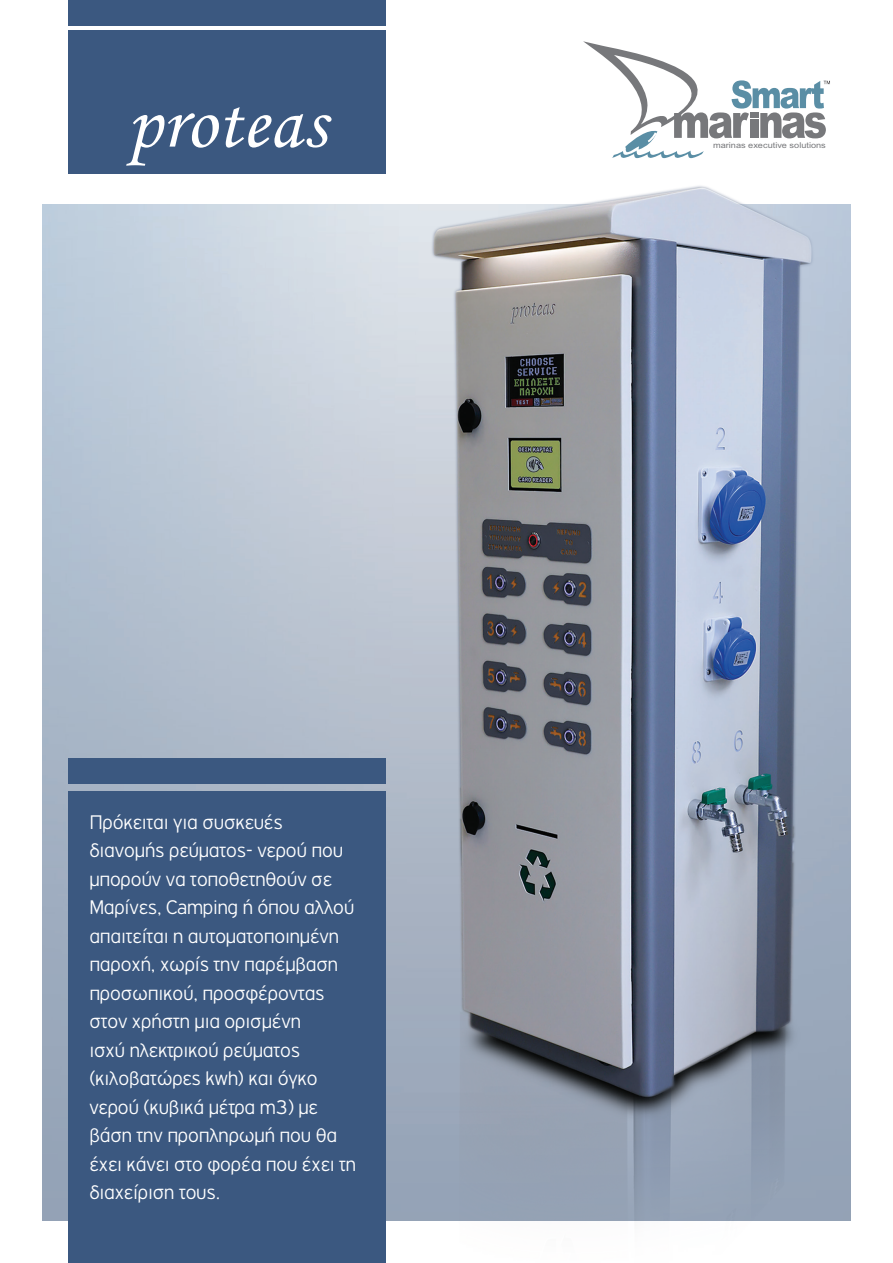
<style>
.page{position:relative;width:893px;height:1263px;background:#fff}
.page>*{position:absolute;margin:0;border:0;box-sizing:border-box;transform-origin:0 0}
.t1{font:76.5px "Monotype Corsiva";letter-spacing:.01em;color:#fff}
.t2{font:300 21px/28.5px "PF Highway Gothic";letter-spacing:-.01em;color:#fff}
.t3{font:8.1px "Arial";color:#77787b;scale:1.14 1}
</style>
<div class="page">
<img style="left:43px;top:204px;width:369px;height:1016px">
<img style="left:412px;top:158px;width:439px;height:1063px">
<div style="left:68px;top:791px;width:317px;height:472px;background:#3b5880"></div>
<div style="left:68px;top:30px;width:317px;height:143px;background:#3b5880"></div>
<svg style="left:583px;top:41px;width:247px;height:117px"></svg>
<div style="left:68px;top:0;width:317px;height:25px;background:#3b5880"></div>
<div style="left:68px;top:758px;width:317px;height:25px;background:#3b5880"></div>
<h1 class="t1" style="left:127px;top:77px;width:200px">proteas</h1>
<p class="t2" style="left:89px;top:807px;width:268px">Πρόκειται για συσκευές διανομής ρεύματος- νερού που μπορούν να τοποθετηθούν σε<br>Μαρίνες, Camping ή όπου αλλού απαιτείται η αυτοματοποιημένη παροχή, χωρίς την παρέμβαση προσωπικού, προσφέροντας στον χρήστη μια ορισμένη<br>ισχύ ηλεκτρικού ρεύματος (κιλοβατώρες kwh) και όγκο νερού (κυβικά μέτρα m3) με βάση την προπληρωμή που θα έχει κάνει στο φορέα που έχει τη διαχείριση τους.</p>
<p class="t3" style="left:713px;top:140px;width:100px">marinas executive solutions</p>
</div>
